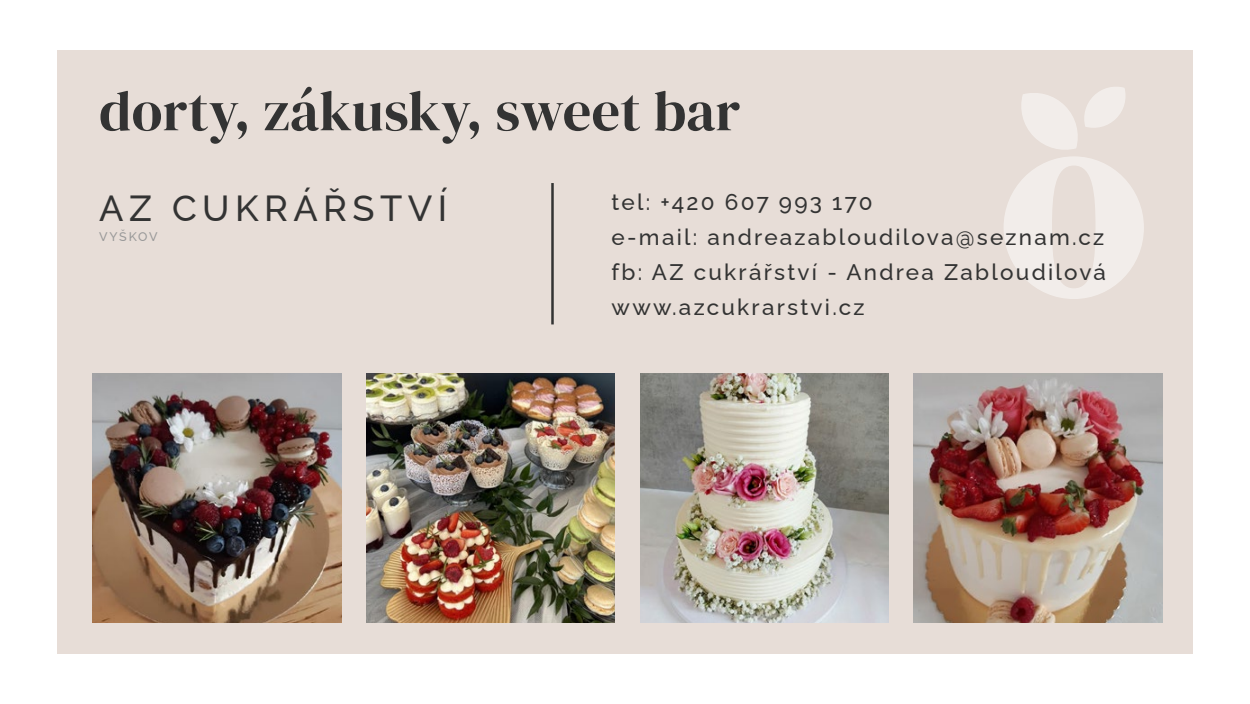
<style>
.page{position:relative;width:1250px;height:704px;background:#fff}
.page>*{position:absolute;margin:0;border:0;box-sizing:border-box;transform-origin:0 0}
.t1{font:56.25px "DM Serif Display";letter-spacing:.005em;color:#333}
.t2{font:500 36.25px "Raleway";letter-spacing:.15em;color:#333}
.t3{font:500 22.5px/35px "Raleway";letter-spacing:.1em;color:#333}
.t4{font:500 12.5px "Raleway";letter-spacing:.125em;color:#999}
</style>
<div class="page">
<div style="left:57px;top:50px;width:1136px;height:603px;background:#e7ddd7"></div>
<svg style="left:1004px;top:87px;width:140px;height:212px"></svg>
<hr style="left:551px;top:183px;width:3px;height:141px;background:#333">
<img style="left:366px;top:373px;width:249px;height:249px">
<img style="left:92px;top:373px;width:249px;height:249px">
<img style="left:914px;top:373px;width:248px;height:249px">
<img style="left:640px;top:373px;width:249px;height:249px">
<h1 class="t1" style="left:99px;top:87px;width:643px">dorty, z·kusky, sweet bar</h1>
<h2 class="t2" style="left:99px;top:179px;width:350px">AZ CUKRÁŘSTVÍ</h2>
<p class="t4" style="left:99px;top:226px;width:60px">VYŠKOV</p>
<p class="t3" style="left:612px;top:182px;width:496px">tel: +420 607 993 170<br>e-mail: andreazabloudilova@seznam.cz fb: AZ cukrářství - Andrea Zabloudilová www.azcukrarstvi.cz</p>
</div>
